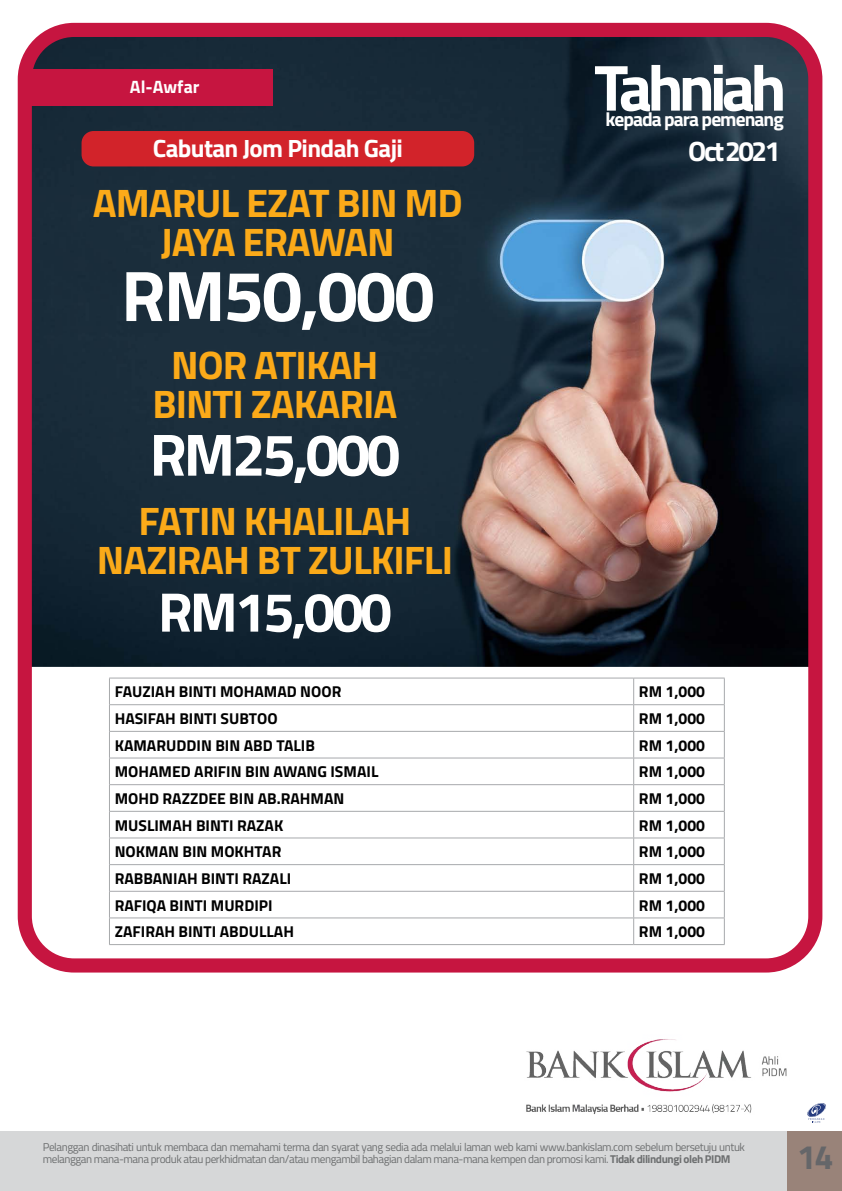
<style>
.page{position:relative;width:842px;height:1191px;background:#fff}
.page>*{position:absolute;margin:0;border:0;box-sizing:border-box;transform-origin:0 0}
.t1{font:700 71.8px "Titillium";letter-spacing:-.025em;color:#fff}
.t2{font:700 65.3px "Titillium";letter-spacing:-.075em;color:#fff}
.t3{font:700 59.8px "Titillium";letter-spacing:-.05em;color:#fff}
.t4{font:700 55.8px "Titillium";letter-spacing:-.05em;color:#fff}
.t5{font:700 39.8px/39px "Titillium";letter-spacing:-.025em;color:#fbaa19;text-align:center}
.t6{font:700 34px "Titillium";color:#656669}
.t7{font:700 28px "Titillium";letter-spacing:-.09em;color:#fff}
.t8{font:700 25px "Titillium";letter-spacing:-.025em;color:#fff}
.t9{font:700 19.5px "Titillium";letter-spacing:-.05em;color:#fff}
.t10{font:700 17.9px "Titillium";color:#fff}
.t11{font:700 15.7px "Titillium";color:#000}
.t12{font:11.3px/11.3px "Titillium";letter-spacing:-.04em;color:#6d6f70}
.s1{font-weight:700}
</style>
<div class="page">
<img style="left:33px;top:38px;width:774px;height:629px">
<div style="left:28px;top:69px;width:245px;height:37px;background:#c61540"></div>
<div style="left:18px;top:23px;width:804px;height:949px;border:14px solid #c61540;border-radius:49px"></div>
<div style="left:0;top:1131px;width:842px;height:60px;background:#d6d7d8"></div>
<svg style="left:807px;top:1103px;width:19px;height:19px"></svg>
<div style="left:788px;top:1131px;width:54px;height:60px;background:#998379"></div>
<img style="left:526px;top:1039px;width:261px;height:75px">
<hr style="left:109px;top:677px;width:525px;height:1px;background:#a7a9ac">
<hr style="left:634px;top:677px;width:91px;height:1px;background:#a7a9ac">
<hr style="left:109px;top:704px;width:525px;height:1px;background:#a7a9ac">
<hr style="left:634px;top:704px;width:91px;height:1px;background:#a7a9ac">
<hr style="left:109px;top:731px;width:525px;height:1px;background:#a7a9ac">
<hr style="left:634px;top:731px;width:91px;height:1px;background:#a7a9ac">
<hr style="left:109px;top:757px;width:525px;height:1px;background:#a7a9ac">
<hr style="left:634px;top:757px;width:91px;height:1px;background:#a7a9ac">
<hr style="left:109px;top:784px;width:525px;height:1px;background:#a7a9ac">
<hr style="left:634px;top:784px;width:91px;height:1px;background:#a7a9ac">
<hr style="left:109px;top:811px;width:525px;height:1px;background:#a7a9ac">
<hr style="left:634px;top:811px;width:91px;height:1px;background:#a7a9ac">
<hr style="left:109px;top:837px;width:525px;height:1px;background:#a7a9ac">
<hr style="left:634px;top:837px;width:91px;height:1px;background:#a7a9ac">
<hr style="left:109px;top:864px;width:525px;height:1px;background:#a7a9ac">
<hr style="left:634px;top:864px;width:91px;height:1px;background:#a7a9ac">
<hr style="left:109px;top:891px;width:525px;height:1px;background:#a7a9ac">
<hr style="left:634px;top:891px;width:91px;height:1px;background:#a7a9ac">
<hr style="left:109px;top:917px;width:525px;height:1px;background:#a7a9ac">
<svg style="left:109px;top:678px;width:1px;height:266px"></svg>
<hr style="left:634px;top:917px;width:91px;height:1px;background:#a7a9ac">
<svg style="left:633px;top:678px;width:1px;height:266px"></svg>
<svg style="left:724px;top:678px;width:1px;height:266px"></svg>
<hr style="left:109px;top:944px;width:525px;height:1px;background:#a7a9ac">
<hr style="left:634px;top:944px;width:91px;height:1px;background:#a7a9ac">
<div style="left:82px;top:131px;width:392px;height:35px;background:#d2232a;border-radius:12px"></div>
<p class="t10" style="left:130px;top:73px;width:71px">Al-Awfar</p>
<h3 class="t8" style="left:153px;top:129px;width:252px">Cabutan Jom Pindah Gaji</h3>
<h3 class="t5" style="left:93px;top:181px;width:372px">AMARUL EZAT BIN MD<br>JAYA ERAWAN</h3>
<h1 class="t1" style="left:121px;top:241px;width:315px">RM50,000</h1>
<h3 class="t5" style="left:152px;top:343px;width:246px">NOR ATIKAH<br>BINTI ZAKARIA</h3>
<h3 class="t3" style="left:150px;top:409px;width:252px">RM25,000</h3>
<h3 class="t5" style="left:97px;top:499px;width:358px">FATIN KHALILAH<br>NAZIRAH BT ZULKIFLI</h3>
<h3 class="t4" style="left:158px;top:569px;width:235px">RM15,000</h3>
<h2 class="t2" style="left:594px;top:38px;width:194px">Tahniah</h2>
<p class="t9" style="left:605px;top:104px;width:180px">kepada para pemenang</p>
<h3 class="t7" style="left:688px;top:130px;width:94px">Oct 2021</h3>
<p class="t11" style="left:115px;top:680px;width:228px">FAUZIAH BINTI MOHAMAD NOOR</p>
<p class="t11" style="left:639px;top:680px;width:68px">RM 1,000</p>
<p class="t11" style="left:115px;top:706px;width:164px">HASIFAH BINTI SUBTOO</p>
<p class="t11" style="left:639px;top:706px;width:68px">RM 1,000</p>
<p class="t11" style="left:115px;top:733px;width:202px">KAMARUDDIN BIN ABD TALIB</p>
<p class="t11" style="left:639px;top:733px;width:68px">RM 1,000</p>
<p class="t11" style="left:115px;top:759px;width:265px">MOHAMED ARIFIN BIN AWANG ISMAIL</p>
<p class="t11" style="left:639px;top:759px;width:68px">RM 1,000</p>
<p class="t11" style="left:115px;top:786px;width:231px">MOHD RAZZDEE BIN AB.RAHMAN</p>
<p class="t11" style="left:639px;top:786px;width:68px">RM 1,000</p>
<p class="t11" style="left:115px;top:813px;width:170px">MUSLIMAH BINTI RAZAK</p>
<p class="t11" style="left:639px;top:813px;width:68px">RM 1,000</p>
<p class="t11" style="left:115px;top:839px;width:168px">NOKMAN BIN MOKHTAR</p>
<p class="t11" style="left:639px;top:839px;width:68px">RM 1,000</p>
<p class="t11" style="left:115px;top:866px;width:178px">RABBANIAH BINTI RAZALI</p>
<p class="t11" style="left:639px;top:866px;width:68px">RM 1,000</p>
<p class="t11" style="left:115px;top:893px;width:159px">RAFIQA BINTI MURDIPI</p>
<p class="t11" style="left:639px;top:893px;width:68px">RM 1,000</p>
<p class="t11" style="left:115px;top:919px;width:181px">ZAFIRAH BINTI ABDULLAH</p>
<p class="t11" style="left:639px;top:919px;width:68px">RM 1,000</p>
<p class="t12" style="left:43px;top:1141px;width:704px">Pelanggan dinasihati untuk membaca dan memahami terma dan syarat yang sedia ada melalui laman web kami www.bankislam.com sebelum bersetuju untuk melanggan mana-mana produk atau perkhidmatan dan/atau mengambil bahagian dalam mana-mana kempen dan promosi kami. <span class="s1">Tidak dilindungi oleh PIDM</span></p>
<h3 class="t6" style="left:797px;top:1131px;width:38px">14</h3>
</div>
